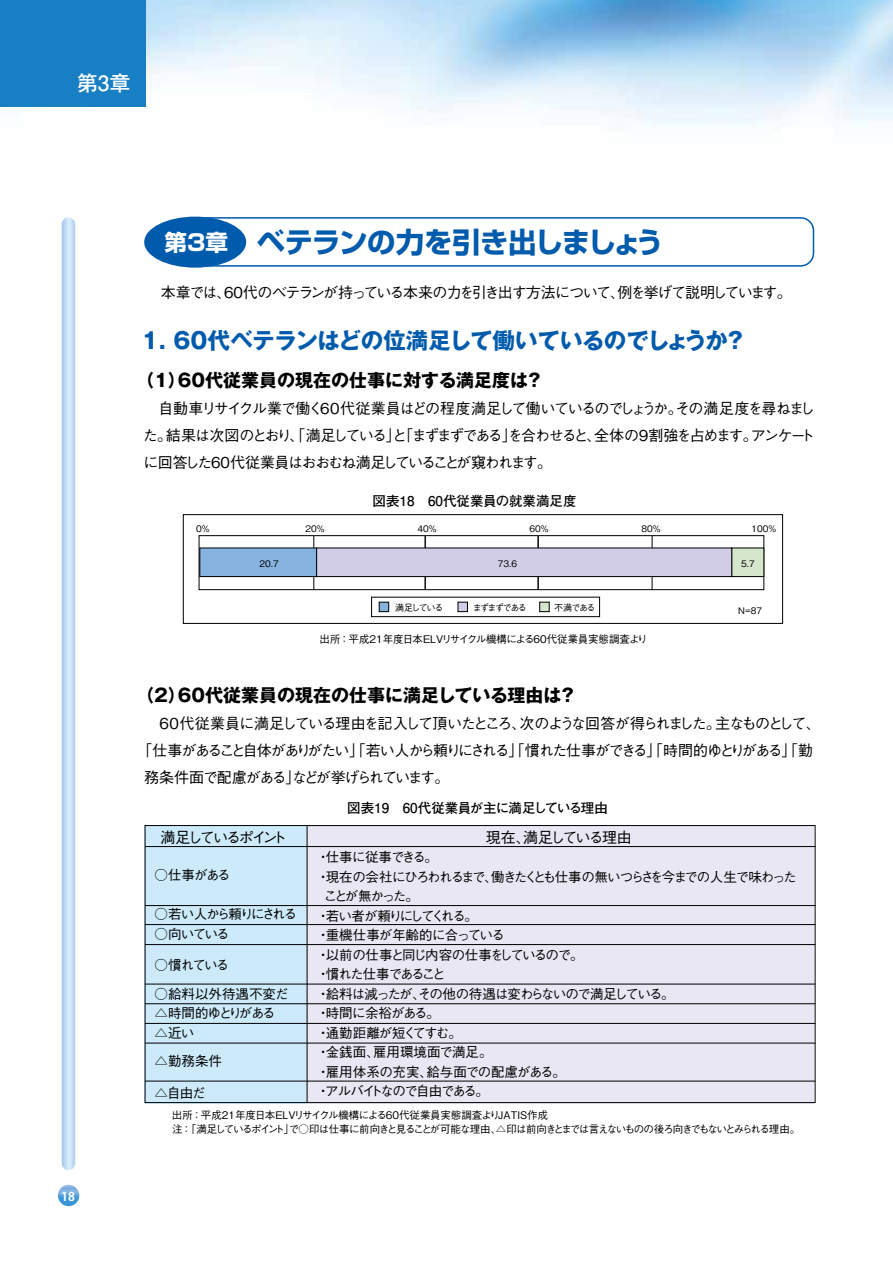
<style>
.page{position:relative;width:893px;height:1263px;background:#fff}
.page>*{position:absolute;margin:0;border:0;box-sizing:border-box;transform-origin:0 0}
.t1{font:700 28.5px "Shin Go Pr 5";letter-spacing:-.03em;color:#005bac}
.t2{font:700 22.5px "Gothic MB101 Pr 5";letter-spacing:-.01em;color:#005bac}
.t3{font:700 21px "Futo Go B101 Pr 5";color:#fff}
.t4{font:700 18px "Gothic MB101 Pr 5";color:#000}
.t5{font:500 15px/27px "Gothic BBB Pr 5";letter-spacing:-.11em;color:#000;text-align:justify}
.t6{font:500 15px "Gothic BBB Pr 5";letter-spacing:-.09em;color:#000}
.t7{font:500 15px "Gothic BBB Pr 5";letter-spacing:-.15em;color:#000}
.t8{font:500 13.5px "Gothic BBB Pr 5";letter-spacing:-.075em;color:#000}
.t9{font:500 13.5px "Gothic BBB Pr 5";letter-spacing:-.105em;color:#000}
.t10{font:500 13.5px/19.5px "Gothic BBB Pr 5";color:#000}
.t11{font:500 13.5px "Gothic BBB Pr 5";letter-spacing:-.13em;color:#000}
.t12{font:500 13.5px "Gothic BBB Pr 5";letter-spacing:-.145em;color:#000}
.t13{font:700 13.5px "Futo Go B101 Pr 5";letter-spacing:-.02em;color:#000}
.t14{font:500 13.5px "Gothic BBB Pr 5";letter-spacing:-.05em;color:#000}
.t15{font:500 13.5px "Gothic BBB Pr 5";letter-spacing:-.03em;color:#000}
.t16{font:700 13.5px "Futo Go B101 Pr 5";color:#000}
.t17{font:500 13.5px "Gothic BBB Pr 5";letter-spacing:-.04em;color:#000}
.t18{font:500 13.5px "Gothic BBB Pr 5";letter-spacing:-.12em;color:#000}
.t19{font:500 13.5px "Gothic BBB Pr 5";letter-spacing:-.175em;color:#000}
.t20{font:700 12px "Koz Go Pro";color:#fff}
.t21{font:500 10.5px/13.5px "Gothic BBB Pr 5";letter-spacing:-.075em;color:#000}
.t22{font:500 10.5px "Gothic BBB Pr 5";letter-spacing:-.01em;color:#000}
.t23{font:500 9px "Gothic BBB Pr 5";letter-spacing:-.1em;color:#000}
.t24{font:500 9px "Gothic BBB Pr 5";letter-spacing:-.175em;color:#000}
.s1{font-size:22.5px;color:#fff}
</style>
<div class="page">
<img style="left:145px;top:0;width:748px;height:126px">
<svg style="left:62px;top:217px;width:13px;height:953px;background:#c1ddf3"></svg>
<svg style="left:58px;top:1185px;width:21px;height:21px"></svg>
<div style="left:0;top:0;width:145px;height:107px;background:#187fc4"></div>
<div style="left:144px;top:825px;width:164px;height:279px;background:#cceafa"></div>
<div style="left:307px;top:825px;width:507px;height:279px;background:#e9e7f3"></div>
<div style="left:184px;top:217px;width:630px;height:50px;border:2px solid #005bac;border-radius:13px"></div>
<div style="left:144px;top:217px;width:102px;height:51px;background:#005bac;border-radius:50%"></div>
<div style="left:145px;top:825px;width:670px;height:278px;border:1px solid #000"></div>
<hr style="left:307px;top:825px;width:1px;height:278px;background:#000">
<hr style="left:145px;top:846px;width:670px;height:1px;background:#000">
<hr style="left:145px;top:905px;width:670px;height:1px;background:#000">
<hr style="left:145px;top:924px;width:670px;height:1px;background:#000">
<hr style="left:145px;top:944px;width:670px;height:1px;background:#000">
<hr style="left:145px;top:984px;width:670px;height:1px;background:#000">
<hr style="left:145px;top:1003px;width:670px;height:1px;background:#000">
<hr style="left:145px;top:1023px;width:670px;height:1px;background:#000">
<hr style="left:145px;top:1043px;width:670px;height:1px;background:#000">
<hr style="left:145px;top:1081px;width:670px;height:1px;background:#000">
<div style="left:183px;top:514px;width:600px;height:110px;border:1px solid #000"></div>
<div style="left:199px;top:535px;width:565px;height:55px;border:1px solid #000"></div>
<hr style="left:313px;top:536px;width:1px;height:54px;background:#000">
<hr style="left:425px;top:536px;width:1px;height:54px;background:#000">
<hr style="left:538px;top:536px;width:1px;height:54px;background:#000">
<hr style="left:652px;top:536px;width:1px;height:54px;background:#000">
<div style="left:732px;top:548px;width:32px;height:29px;background:#d6e6cc"></div>
<div style="left:731px;top:548px;width:33px;height:29px;border:1px solid #000"></div>
<div style="left:317px;top:548px;width:415px;height:29px;background:#d2cde6"></div>
<div style="left:316px;top:548px;width:416px;height:29px;border:1px solid #000"></div>
<div style="left:200px;top:548px;width:117px;height:29px;background:#86b3e0"></div>
<div style="left:200px;top:548px;width:117px;height:29px;border:1px solid #000"></div>
<div style="left:379px;top:602px;width:10px;height:10px;background:#86b3e0"></div>
<div style="left:379px;top:602px;width:10px;height:10px;border:1px solid #000"></div>
<div style="left:458px;top:602px;width:9px;height:10px;background:#d2cde6"></div>
<div style="left:458px;top:602px;width:10px;height:10px;border:1px solid #000"></div>
<div style="left:540px;top:602px;width:9px;height:10px;background:#d6e6cc"></div>
<div style="left:539px;top:602px;width:10px;height:10px;border:1px solid #000"></div>
<div style="left:371px;top:597px;width:229px;height:20px;border:1px solid #000"></div>
<h3 class="t3" style="left:77px;top:66px;width:55px">第3章</h3>
<p class="t20" style="left:61px;top:1188px;width:15px">18</p>
<h1 class="t1" style="left:165px;top:220px;width:501px"><span class="s1">第3章</span> ベテランの力を引き出しましょう</h1>
<p class="t5" style="left:146px;top:277px;width:648px">　本章では、60代のベテランが持っている本来の力を引き出す方法について、例を挙げて説明しています。</p>
<h2 class="t2" style="left:139px;top:322px;width:609px">１．60代ベテランはどの位満足して働いているのでしょうか？</h2>
<p class="t4" style="left:136px;top:366px;width:409px">（１）60代従業員の現在の仕事に対する満足度は？</p>
<p class="t5" style="left:143px;top:394px;width:673px">　自動車リサイクル業で働く60代従業員はどの程度満足して働いているのでしょうか。その満足度を尋ねました。結果は次図のとおり、「満足している」と「まずまずである」を合わせると、全体の９割強を占めます。アンケートに回答した60代従業員はおおむね満足していることが窺われます。</p>
<p class="t16" style="left:373px;top:490px;width:206px">図表18　60代従業員の就業満足度</p>
<p class="t23" style="left:196px;top:521px;width:15px">0%</p>
<p class="t23" style="left:305px;top:521px;width:21px">20%</p>
<p class="t23" style="left:417px;top:521px;width:21px">40%</p>
<p class="t23" style="left:529px;top:521px;width:21px">60%</p>
<p class="t23" style="left:641px;top:521px;width:21px">80%</p>
<p class="t23" style="left:751px;top:521px;width:26px">100%</p>
<p class="t23" style="left:260px;top:556px;width:21px">20.7</p>
<p class="t23" style="left:498px;top:556px;width:21px">73.6</p>
<p class="t23" style="left:741px;top:556px;width:15px">5.7</p>
<p class="t23" style="left:395px;top:600px;width:50px">満足している</p>
<p class="t24" style="left:473px;top:600px;width:56px">まずまずである</p>
<p class="t23" style="left:554px;top:600px;width:43px">不満である</p>
<p class="t23" style="left:738px;top:604px;width:25px">N=87</p>
<p class="t22" style="left:320px;top:630px;width:329px">出所：平成21年度日本ELVリサイクル機構による60代従業員実態調査より</p>
<p class="t4" style="left:136px;top:680px;width:442px">（2）60代従業員の現在の仕事に満足している理由は？</p>
<p class="t6" style="left:144px;top:711px;width:678px">　60代従業員に満足している理由を記入して頂いたところ、次のような回答が得られました。主なものとして、</p>
<p class="t5" style="left:137px;top:735px;width:677px">「仕事があること自体がありがたい」「若い人から頼りにされる」「慣れた仕事ができる」「時間的ゆとりがある」「勤</p>
<p class="t5" style="left:144px;top:762px;width:307px">務条件面で配慮がある」などが挙げられています。</p>
<p class="t13" style="left:347px;top:797px;width:262px">図表19　60代従業員が主に満足している理由</p>
<p class="t5" style="left:486px;top:822px;width:148px">現在、満足している理由</p>
<p class="t7" style="left:161px;top:825px;width:128px">満足しているポイント</p>
<p class="t8" style="left:155px;top:864px;width:78px">○仕事がある</p>
<p class="t12" style="left:155px;top:903px;width:144px">○若い人から頼りにされる</p>
<p class="t8" style="left:155px;top:923px;width:77px">○向いている</p>
<p class="t8" style="left:155px;top:954px;width:76px">○慣れている</p>
<p class="t10" style="left:155px;top:983px;width:136px">○給料以外待遇不変だ△時間的ゆとりがある△近い</p>
<p class="t8" style="left:155px;top:1050px;width:69px">△勤務条件</p>
<p class="t8" style="left:155px;top:1082px;width:53px">△自由だ</p>
<p class="t14" style="left:317px;top:846px;width:123px">・仕事に従事できる。</p>
<p class="t9" style="left:317px;top:866px;width:481px">・現在の会社にひろわれるまで、働きたくとも仕事の無いつらさを今までの人生で味わった</p>
<p class="t19" style="left:324px;top:885px;width:96px">ことが無かった。</p>
<p class="t12" style="left:317px;top:905px;width:163px">・若い者が頼りにしてくれる。</p>
<p class="t17" style="left:317px;top:924px;width:190px">・重機仕事が年齢的に合っている</p>
<p class="t11" style="left:317px;top:944px;width:269px">・以前の仕事と同じ内容の仕事をしているので。</p>
<p class="t11" style="left:317px;top:963px;width:131px">・慣れた仕事であること</p>
<p class="t8" style="left:317px;top:983px;width:360px">・給料は減ったが、その他の待遇は変わらないので満足している。</p>
<p class="t14" style="left:317px;top:1002px;width:125px">・時間に余裕がある。</p>
<p class="t8" style="left:317px;top:1022px;width:147px">・通勤距離が短くてすむ。</p>
<p class="t10" style="left:317px;top:1041px;width:177px">・金銭面、雇用環境面で満足。</p>
<p class="t15" style="left:317px;top:1061px;width:251px">・雇用体系の充実、給与面での配慮がある。</p>
<p class="t18" style="left:317px;top:1080px;width:174px">・アルバイトなので自由である。</p>
<p class="t21" style="left:172px;top:1107px;width:630px">出所：平成21年度日本ELVリサイクル機構による60代従業員実態調査よりJATIS作成<br>注：「満足しているポイント」で○印は仕事に前向きと見ることが可能な理由、△印は前向きとまでは言えないものの後ろ向きでもないとみられる理由。</p>
</div>
